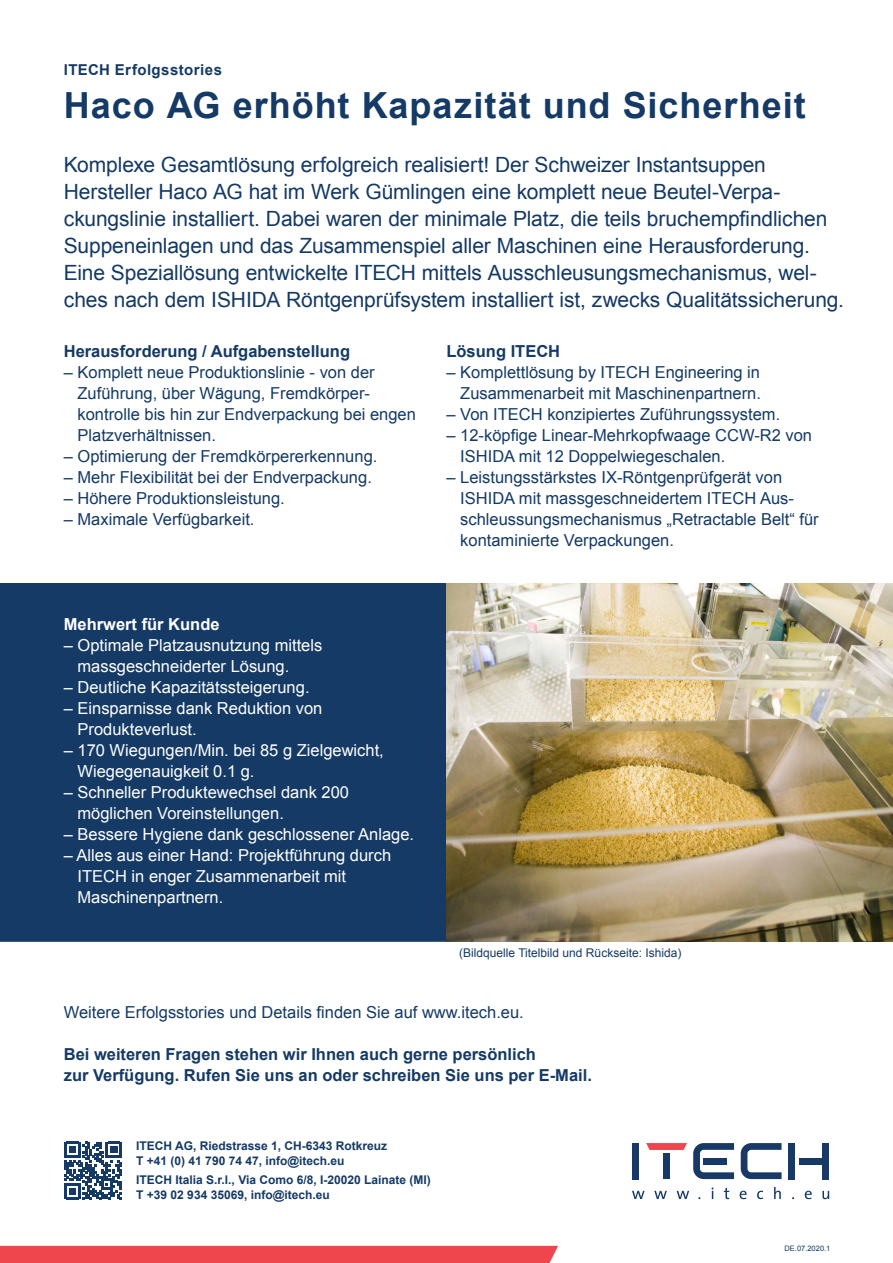
<style>
.page{position:relative;width:893px;height:1263px;background:#fff}
.page>*{position:absolute;margin:0;border:0;box-sizing:border-box;transform-origin:0 0}
.t1{font:700 36px "Arial";letter-spacing:.025em;color:#143a65}
.t2{font:21px/27px "Arial";letter-spacing:-.005em;color:#143a65}
.t3{font:16.5px/21px "Arial";color:#143a65}
.t4{font:16.5px/21px "Arial";color:#fff}
.t5{font:700 16.5px "Arial";color:#143a65}
.t6{font:700 16.5px "Arial";color:#fff}
.t7{font:700 15px "Arial";letter-spacing:.03em;color:#143a65}
.t8{font:700 12px "Arial";color:#143a65}
.t9{font:12px "Arial";color:#143a65}
.t10{font:7.5px "Arial";color:#143a65}
</style>
<div class="page">
<div style="left:0;top:583px;width:446px;height:358px;background:#143a65"></div>
<svg style="left:646px;top:1143px;width:41px;height:7px"></svg>
<svg style="left:693px;top:1143px;width:41px;height:36px"></svg>
<svg style="left:741px;top:1143px;width:40px;height:36px"></svg>
<div style="left:703px;top:1158px;width:24px;height:6px;background:#183866"></div>
<div style="left:799px;top:1158px;width:23px;height:6px;background:#183866"></div>
<div style="left:632px;top:1143px;width:7px;height:36px;background:#183866"></div>
<div style="left:788px;top:1143px;width:7px;height:36px;background:#183866"></div>
<div style="left:822px;top:1143px;width:7px;height:36px;background:#183866"></div>
<div style="left:663px;top:1153px;width:7px;height:26px;background:#183866"></div>
<svg style="left:632px;top:1191px;width:12px;height:8px"></svg>
<svg style="left:654px;top:1191px;width:13px;height:8px"></svg>
<svg style="left:677px;top:1191px;width:12px;height:8px"></svg>
<svg style="left:712px;top:1187px;width:1px;height:12px"></svg>
<svg style="left:724px;top:1188px;width:5px;height:11px"></svg>
<svg style="left:740px;top:1191px;width:7px;height:8px"></svg>
<svg style="left:757px;top:1191px;width:6px;height:8px"></svg>
<svg style="left:774px;top:1187px;width:7px;height:12px"></svg>
<svg style="left:805px;top:1191px;width:7px;height:8px"></svg>
<svg style="left:822px;top:1191px;width:7px;height:8px"></svg>
<svg style="left:64px;top:1142px;width:58px;height:57px"></svg>
<div style="left:0;top:1246px;width:558px;height:17px;background:#ef464d"></div>
<img style="left:446px;top:584px;width:447px;height:357px">
<p class="t7" style="left:64px;top:60px;width:160px">ITECH Erfolgsstories</p>
<p class="t1" style="left:64px;top:82px;width:744px">Haco AG erhöht Kapazität und Sicherheit</p>
<p class="t2" style="left:64px;top:151px;width:782px">Komplexe Gesamtlösung erfolgreich realisiert! Der Schweizer Instantsuppen Hersteller Haco AG hat im Werk Gümlingen eine komplett neue Beutel-Verpa&shy;ckungslinie installiert. Dabei waren der minimale Platz, die teils bruchempfindlichen Suppeneinlagen und das Zusammenspiel aller Maschinen eine Herausforderung.<br>Eine Speziallösung entwickelte ITECH mittels Ausschleusungsmechanismus, wel&shy;ches nach dem ISHIDA Röntgenprüfsystem installiert ist, zwecks Qualitätssicherung.</p>
<p class="t5" style="left:64px;top:341px;width:288px">Herausforderung / Aufgabenstellung</p>
<p class="t3" style="left:78px;top:362px;width:340px;text-indent:-14px">– Komplett neue Produktionslinie - von der<br>Zuführung, über Wägung, Fremdkörper&shy;kontrolle bis hin zur Endverpackung bei engen</p>
<p class="t3" style="left:78px;top:425px;width:140px">Platzverhältnissen.</p>
<p class="t3" style="left:64px;top:446px;width:315px">– Optimierung der Fremdkörpererkennung.</p>
<p class="t3" style="left:64px;top:467px;width:310px">– Mehr Flexibilität bei der Endverpackung.</p>
<p class="t3" style="left:64px;top:488px;width:223px">– Höhere Produktionsleistung.</p>
<p class="t3" style="left:64px;top:509px;width:192px">– Maximale Verfügbarkeit.</p>
<p class="t6" style="left:64px;top:614px;width:157px">Mehrwert für Kunde</p>
<p class="t4" style="left:78px;top:635px;width:246px;text-indent:-14px">– Optimale Platzausnutzung mittels massgeschneiderter Lösung.</p>
<p class="t4" style="left:64px;top:677px;width:247px">– Deutliche Kapazitätssteigerung.</p>
<p class="t4" style="left:78px;top:698px;width:246px;text-indent:-14px">– Einsparnisse dank Reduktion von<br>Produkteverlust.</p>
<p class="t4" style="left:78px;top:740px;width:308px;text-indent:-14px">– 170 Wiegungen/Min. bei 85 g Zielgewicht,<br>Wiegegenauigkeit 0.1 g.</p>
<p class="t4" style="left:78px;top:782px;width:273px;text-indent:-14px">– Schneller Produktewechsel dank 200 möglichen Voreinstellungen.</p>
<p class="t4" style="left:64px;top:824px;width:352px">– Bessere Hygiene dank geschlossener Anlage.</p>
<p class="t4" style="left:64px;top:845px;width:329px">– Alles aus einer Hand: Projektführung durch</p>
<p class="t4" style="left:78px;top:866px;width:270px">ITECH in enger Zusammenarbeit mit<br>Maschinenpartnern.</p>
<p class="t5" style="left:446px;top:341px;width:115px">Lösung ITECH</p>
<p class="t3" style="left:446px;top:362px;width:316px;text-align:right">– Komplettlösung by ITECH Engineering in<br>Zusammenarbeit mit Maschinenpartnern.</p>
<p class="t3" style="left:446px;top:404px;width:335px">– Von ITECH konzipiertes Zuführungssystem.</p>
<p class="t3" style="left:446px;top:425px;width:367px">– 12-köpfige Linear-Mehrkopfwaage CCW-R2 von</p>
<p class="t3" style="left:460px;top:446px;width:267px">ISHIDA mit 12 Doppelwiegeschalen.</p>
<p class="t3" style="left:460px;top:467px;width:360px;text-indent:-14px">– Leistungsstärkstes IX-Röntgenprüfgerät von ISHIDA mit massgeschneidertem ITECH Aus&shy;schleussungsmechanismus „Retractable Belt“ für kontaminierte Verpackungen.</p>
<p class="t9" style="left:459px;top:945px;width:224px">(Bildquelle Titelbild und Rückseite: Ishida)</p>
<p class="t3" style="left:64px;top:1001px;width:462px">Weitere Erfolgsstories und Details finden Sie auf www.itech.eu.</p>
<p class="t5" style="left:64px;top:1043px;width:474px">Bei weiteren Fragen stehen wir Ihnen auch gerne persönlich</p>
<p class="t5" style="left:64px;top:1064px;width:530px">zur Verfügung. Rufen Sie uns an oder schreiben Sie uns per E-Mail.</p>
<p class="t8" style="left:136px;top:1138px;width:252px">ITECH AG, Riedstrasse 1, CH-6343 Rotkreuz</p>
<p class="t8" style="left:136px;top:1152px;width:210px">T +41 (0) 41 790 74 47, info@itech.eu</p>
<p class="t8" style="left:136px;top:1172px;width:296px">ITECH Italia S.r.l., Via Como 6/8, I-20020 Lainate (MI)</p>
<p class="t8" style="left:136px;top:1187px;width:195px">T +39 02 934 35069, info@itech.eu</p>
<p class="t10" style="left:784px;top:1244px;width:47px">DE.07.2020.1</p>
</div>
